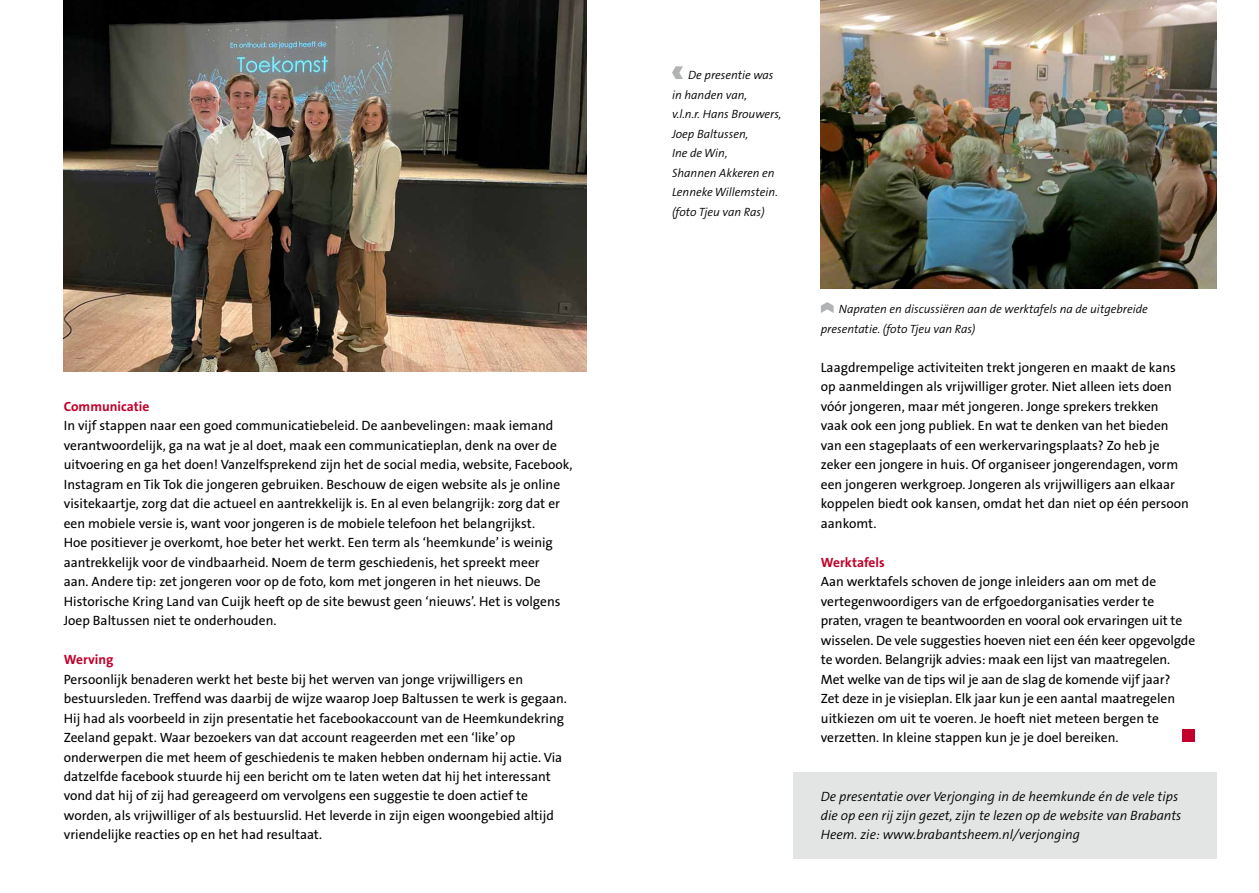
<style>
.page{position:relative;width:1259px;height:893px;background:#fff}
.page>*{position:absolute;margin:0;border:0;box-sizing:border-box;transform-origin:0 0}
.t1{font:13.5px/19.5px "The Sans B5 Plain";color:#000}
.t2{font:italic 300 13.5px/19.5px "The Sans B4";color:#000}
.t3{font:700 13.5px "The Sans B7";color:#c1002b}
.t4{font:italic 300 12px/19.5px "The Sans B4";color:#000}
</style>
<div class="page">
<div style="left:793px;top:772px;width:423px;height:87px;background:#e3e4e4"></div>
<img style="left:821px;top:0;width:395px;height:288px">
<svg style="left:821px;top:302px;width:12px;height:11px"></svg>
<img style="left:64px;top:0;width:523px;height:372px">
<svg style="left:672px;top:66px;width:11px;height:13px"></svg>
<div style="left:1182px;top:729px;width:13px;height:13px;background:#c1002b"></div>
<p class="t3" style="left:64px;top:399px;width:87px">Communicatie</p>
<p class="t1" style="left:64px;top:416px;width:510px">In vijf stappen naar een goed communicatiebeleid. De aanbevelingen: maak iemand verantwoordelijk, ga na wat je al doet, maak een communicatieplan, denk na over de uitvoering en ga het doen! Vanzelfsprekend zijn het de social media, website, Facebook, Instagram en Tik Tok die jongeren gebruiken. Beschouw de eigen website als je online visitekaartje, zorg dat die actueel en aantrekkelijk is. En al even belangrijk: zorg dat er een mobiele versie is, want voor jongeren is de mobiele telefoon het belangrijkst.<br>Hoe positiever je overkomt, hoe beter het werkt. Een term als ‘heemkunde’ is weinig aantrekkelijk voor de vindbaarheid. Noem de term geschiedenis, het spreekt meer<br>aan. Andere tip: zet jongeren voor op de foto, kom met jongeren in het nieuws. De Historische Kring Land van Cuijk heeft op de site bewust geen ‘nieuws’. Het is volgens Joep Baltussen niet te onderhouden.</p>
<p class="t3" style="left:64px;top:652px;width:51px">Werving</p>
<p class="t1" style="left:64px;top:670px;width:505px">Persoonlijk benaderen werkt het beste bij het werven van jonge vrijwilligers en bestuursleden. Treffend was daarbij de wijze waarop Joep Baltussen te werk is gegaan.<br>Hij had als voorbeeld in zijn presentatie het facebookaccount van de Heemkundekring Zeeland gepakt. Waar bezoekers van dat account reageerden met een ‘like’ op onderwerpen die met heem of geschiedenis te maken hebben ondernam hij actie. Via datzelfde facebook stuurde hij een bericht om te laten weten dat hij het interessant vond dat hij of zij had gereageerd om vervolgens een suggestie te doen actief te worden, als vrijwilliger of als bestuurslid. Het leverde in zijn eigen woongebied altijd vriendelijke reacties op en het had resultaat.</p>
<p class="t4" style="left:672px;top:66px;width:111px;text-indent:16px">De presentie was in handen van,<br>v.l.n.r. Hans Brouwers,<br>Joep Baltussen,<br>Ine de Win,<br>Shannen Akkeren en<br>Lenneke Willemstein. (foto Tjeu van Ras)</p>
<p class="t4" style="left:821px;top:300px;width:328px;text-indent:18px">Napraten en discussiëren aan de werktafels na de uitgebreide presentatie. (foto Tjeu van Ras)</p>
<p class="t1" style="left:821px;top:358px;width:369px">Laagdrempelige activiteiten trekt jongeren en maakt de kans op aanmeldingen als vrijwilliger groter. Niet alleen iets doen vóór jongeren, maar mét jongeren. Jonge sprekers trekken vaak ook een jong publiek. En wat te denken van het bieden van een stageplaats of een werkervaringsplaats? Zo heb je zeker een jongere in huis. Of organiseer jongerendagen, vorm een jongeren werkgroep. Jongeren als vrijwilligers aan elkaar koppelen biedt ook kansen, omdat het dan niet op één persoon aankomt.</p>
<p class="t3" style="left:821px;top:555px;width:65px">Werktafels</p>
<p class="t1" style="left:821px;top:572px;width:376px">Aan werktafels schoven de jonge inleiders aan om met de vertegenwoordigers van de erfgoedorganisaties verder te praten, vragen te beantwoorden en vooral ook ervaringen uit te wisselen. De vele suggesties hoeven niet een één keer opgevolgde te worden. Belangrijk advies: maak een lijst van maatregelen.<br>Met welke van de tips wil je aan de slag de komende vijf jaar?<br>Zet deze in je visieplan. Elk jaar kun je een aantal maatregelen uitkiezen om uit te voeren. Je hoeft niet meteen bergen te verzetten. In kleine stappen kun je je doel bereiken.</p>
<p class="t2" style="left:821px;top:787px;width:362px">De presentatie over Verjonging in de heemkunde én de vele tips die op een rij zijn gezet, zijn te lezen op de website van Brabants<br>Heem. zie: www.brabantsheem.nl/verjonging</p>
</div>
